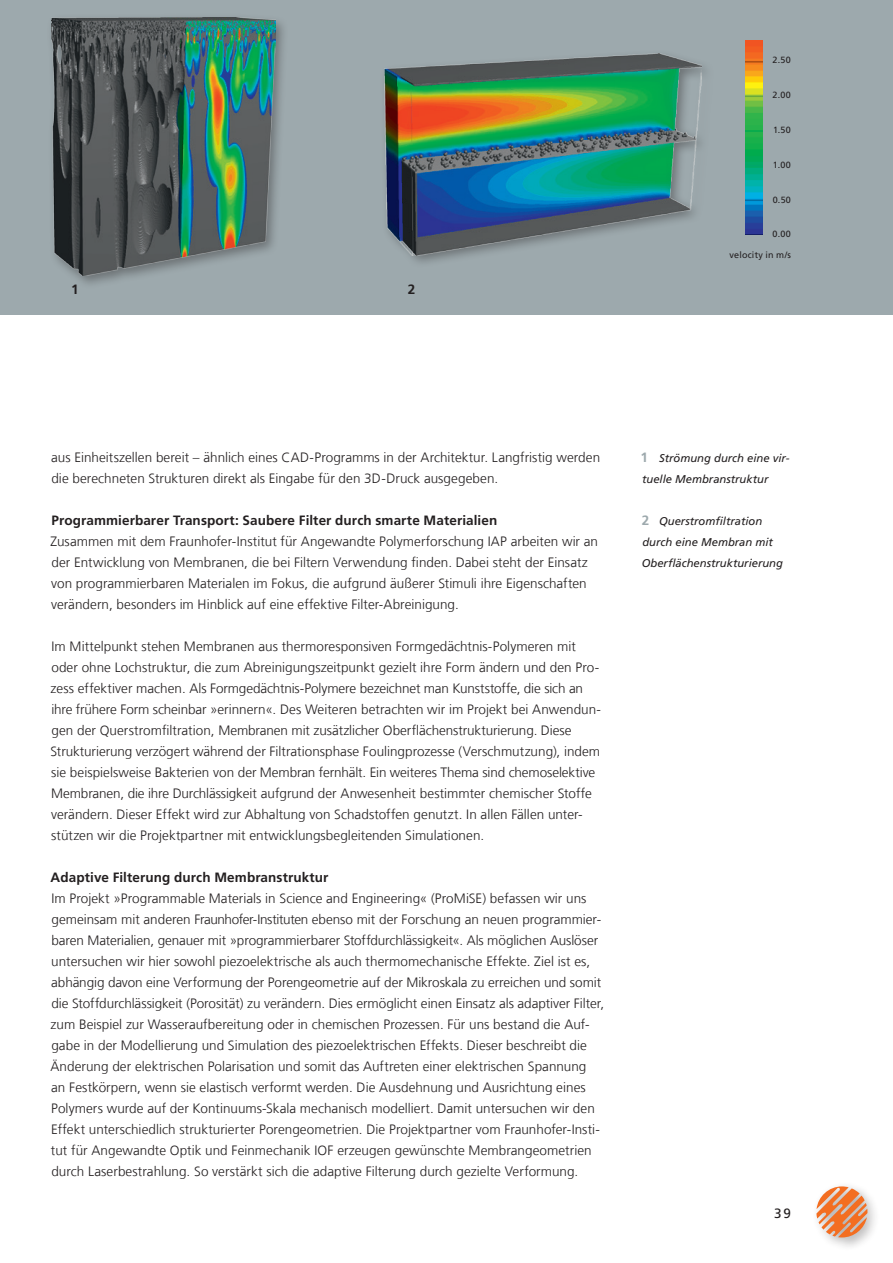
<style>
.page{position:relative;width:893px;height:1263px;background:#fff}
.page>*{position:absolute;margin:0;border:0;box-sizing:border-box;transform-origin:0 0}
.t1{font:300 13.5px/21px "Frutiger LT Com";color:#231f20}
.t2{font:700 13.5px "Frutiger LT Com";letter-spacing:.01em;color:#231f20}
.t3{font:13.5px "Frutiger LT Com";color:#231f20}
.t4{font:italic 11.25px/21px "Frutiger LT Com";color:#231f20}
.t5{font:9px "Frutiger LT Com";letter-spacing:.03em;color:#231f20}
.s1{font-weight:700;font-style:normal;font-size:13.5px;color:#9da9ad}
</style>
<div class="page">
<div style="left:0;top:0;width:893px;height:315px;background:#9da9ad"></div>
<div style="left:812px;top:1181px;width:69px;height:70px;background:#231f20;opacity:.4"></div>
<svg style="left:816px;top:1186px;width:51px;height:51px;background:#e8a279"></svg>
<div style="left:46px;top:13px;width:243px;height:276px;background:#231f20;opacity:.4"></div>
<img style="left:51px;top:18px;width:224px;height:258px">
<img style="left:385px;top:54px;width:317px;height:201px">
<img style="left:745px;top:40px;width:17px;height:194px">
<p class="t2" style="left:71px;top:281px;width:9px">1</p>
<p class="t2" style="left:408px;top:281px;width:9px">2</p>
<p class="t5" style="left:773px;top:55px;width:20px">2.50</p>
<p class="t5" style="left:773px;top:89px;width:20px">2.00</p>
<p class="t5" style="left:773px;top:124px;width:19px">1.50</p>
<p class="t5" style="left:773px;top:159px;width:20px">1.00</p>
<p class="t5" style="left:773px;top:194px;width:20px">0.50</p>
<p class="t5" style="left:773px;top:229px;width:20px">0.00</p>
<p class="t5" style="left:730px;top:250px;width:63px">velocity in m/s</p>
<p class="t1" style="left:51px;top:447px;width:550px">aus Einheitszellen bereit – ähnlich eines CAD-Programms in der Architektur. Langfristig werden die berechneten Strukturen direkt als Eingabe für den 3D-Druck ausgegeben.</p>
<p class="t2" style="left:51px;top:512px;width:447px">Programmierbarer Transport: Saubere Filter durch smarte Materialien</p>
<p class="t1" style="left:50px;top:531px;width:549px">Zusammen mit dem Fraunhofer-Institut für Angewandte Polymerforschung IAP arbeiten wir an der Entwicklung von Membranen, die bei Filtern Verwendung finden. Dabei steht der Einsatz von programmierbaren Materialen im Fokus, die aufgrund äußerer Stimuli ihre Eigenschaften verändern, besonders im Hinblick auf eine effektive Filter-Abreinigung.</p>
<p class="t1" style="left:51px;top:636px;width:552px">Im Mittelpunkt stehen Membranen aus thermoresponsiven Formgedächtnis-Polymeren mit oder ohne Lochstruktur, die zum Abreinigungszeitpunkt gezielt ihre Form ändern und den Pro&shy;zess effektiver machen. Als Formgedächtnis-Polymere bezeichnet man Kunststoffe, die sich an ihre frühere Form scheinbar »erinnern«. Des Weiteren betrachten wir im Projekt bei Anwendun&shy;gen der Querstromfiltration, Membranen mit zusätzlicher Oberflächenstrukturierung. Diese Strukturierung verzögert während der Filtrationsphase Foulingprozesse (Verschmutzung), indem sie beispielsweise Bakterien von der Membran fernhält. Ein weiteres Thema sind chemoselektive Membranen, die ihre Durchlässigkeit aufgrund der Anwesenheit bestimmter chemischer Stoffe verändern. Dieser Effekt wird zur Abhaltung von Schadstoffen genutzt. In allen Fällen unter&shy;stützen wir die Projektpartner mit entwicklungsbegleitenden Simulationen.</p>
<p class="t2" style="left:51px;top:869px;width:279px">Adaptive Filterung durch Membranstruktur</p>
<p class="t1" style="left:50px;top:888px;width:555px">Im Projekt »Programmable Materials in Science and Engineering« (ProMiSE) befassen wir uns gemeinsam mit anderen Fraunhofer-Instituten ebenso mit der Forschung an neuen programmier&shy;baren Materialien, genauer mit »programmierbarer Stoffdurchlässigkeit«. Als möglichen Auslöser untersuchen wir hier sowohl piezoelektrische als auch thermomechanische Effekte. Ziel ist es, abhängig davon eine Verformung der Porengeometrie auf der Mikroskala zu erreichen und somit die Stoffdurchlässigkeit (Porosität) zu verändern. Dies ermöglicht einen Einsatz als adaptiver Filter, zum Beispiel zur Wasseraufbereitung oder in chemischen Prozessen. Für uns bestand die Auf&shy;gabe in der Modellierung und Simulation des piezoelektrischen Effekts. Dieser beschreibt die Änderung der elektrischen Polarisation und somit das Auftreten einer elektrischen Spannung<br>an Festkörpern, wenn sie elastisch verformt werden. Die Ausdehnung und Ausrichtung eines Polymers wurde auf der Kontinuums-Skala mechanisch modelliert. Damit untersuchen wir den Effekt unterschiedlich strukturierter Porengeometrien. Die Projektpartner vom Fraunhofer-Insti&shy;tut für Angewandte Optik und Feinmechanik IOF erzeugen gewünschte Membrangeometrien durch Laserbestrahlung. So verstärkt sich die adaptive Filterung durch gezielte Verformung.</p>
<p class="t4" style="left:640px;top:447px;width:151px"><span class="s1">1</span> Strömung durch eine vir&shy;tuelle Membranstruktur</p>
<p class="t4" style="left:642px;top:510px;width:143px"><span class="s1">2</span> Querstromfiltration durch eine Membran mit<br>Oberflächenstrukturierung</p>
<p class="t3" style="left:774px;top:1205px;width:18px">39</p>
</div>
